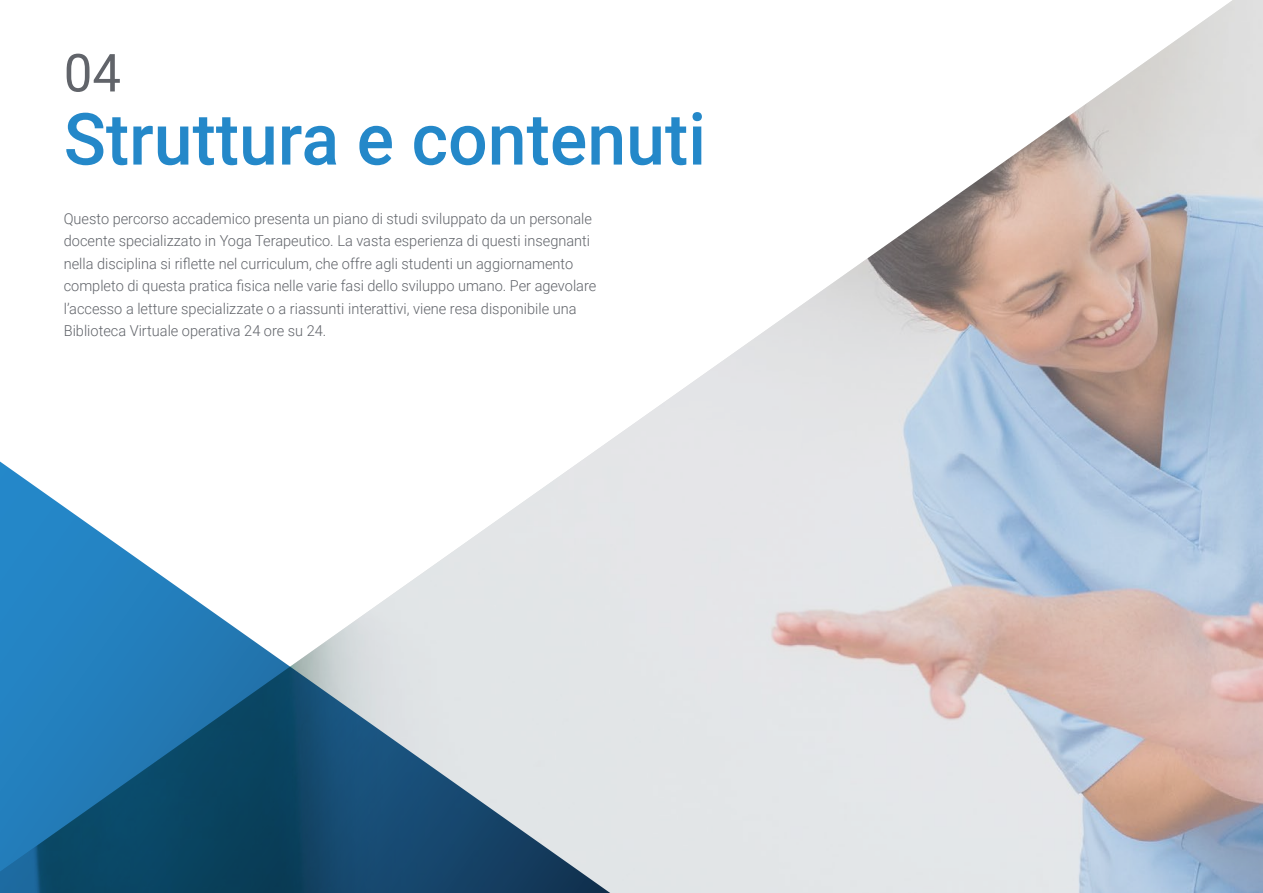
<style>
.page{position:relative;width:1263px;height:893px;background:#fff}
.page>*{position:absolute;margin:0;border:0;box-sizing:border-box;transform-origin:0 0}
.t1{font:500 72px "Roboto";color:#2488c9}
.t2{font:52.5px "Roboto";color:#61646a}
.t3{font:300 15px/22.5px "Roboto";color:#61646a}
</style>
<div class="page">
<img style="left:602px;top:0;width:661px;height:893px">
<svg style="left:0;top:446px;width:640px;height:447px"></svg>
<h2 class="t2" style="left:64px;top:36px;width:59px">04</h2>
<h1 class="t1" style="left:64px;top:89px;width:644px">Struttura e contenuti</h1>
<p class="t3" style="left:64px;top:207px;width:534px">Questo percorso accademico presenta un piano di studi sviluppato da un personale docente specializzato in Yoga Terapeutico. La vasta esperienza di questi insegnanti nella disciplina si riflette nel curriculum, che offre agli studenti un aggiornamento completo di questa pratica fisica nelle varie fasi dello sviluppo umano. Per agevolare l’accesso a letture specializzate o a riassunti interattivi, viene resa disponibile una Biblioteca Virtuale operativa 24 ore su 24.</p>
</div>
